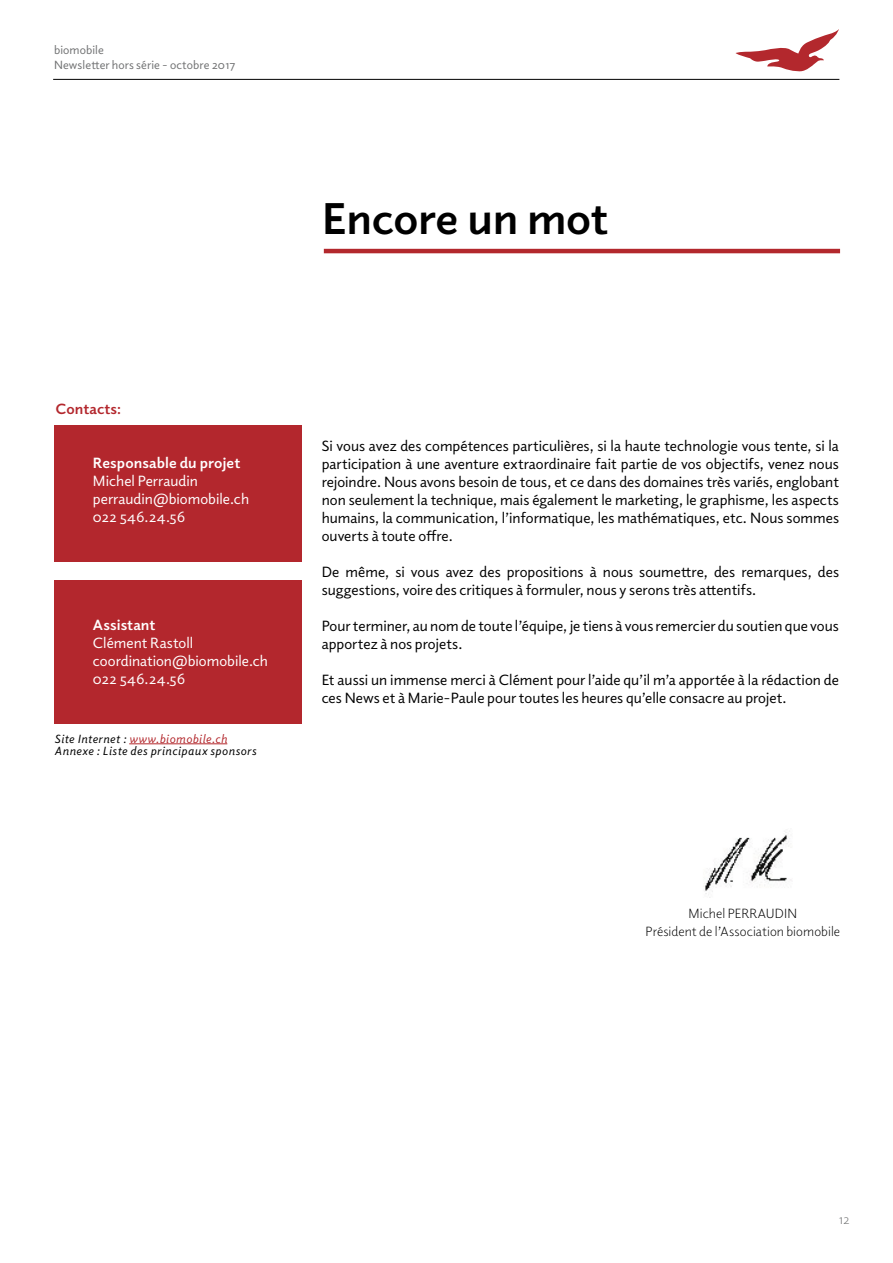
<style>
.page{position:relative;width:893px;height:1263px;background:#fff}
.page>*{position:absolute;margin:0;border:0;box-sizing:border-box;transform-origin:0 0}
.t1{font:700 45px "Elido";letter-spacing:-.01em;color:#000}
.t2{font:15px/18px "Elido";color:#000}
.t3{font:15px/18px "Elido";color:#fff}
.t4{font:700 15px "Elido";letter-spacing:.005em;color:#fff}
.t5{font:700 15px "Elido";letter-spacing:.005em;color:#b3272d}
.t6{font:300 13.5px/18px "Elido";letter-spacing:.005em;color:#000;text-align:center}
.t7{font:300 13.5px "Elido";color:#707172}
.t8{font:italic 12px/12px "Elido";letter-spacing:.045em;color:#000}
.t9{font:12px/14.4px "Elido";letter-spacing:.01em;color:#707172}
.s1{color:#b3282d}
</style>
<div class="page">
<svg style="left:735px;top:29px;width:104px;height:42px"></svg>
<hr style="left:53px;top:79px;width:786px;height:1px;background:#000">
<img style="left:704px;top:831px;width:88px;height:64px">
<hr style="left:129px;top:743px;width:98px;height:1px;background:#b3282d">
<div style="left:54px;top:425px;width:247px;height:137px;background:#b3272d"></div>
<div style="left:54px;top:580px;width:247px;height:144px;background:#b3272d"></div>
<hr style="left:324px;top:249px;width:516px;height:4px;background:#b3282d">
<p class="t9" style="left:54px;top:43px;width:183px">biomobile<br>Newsletter hors série - octobre 2017</p>
<h1 class="t1" style="left:322px;top:188px;width:287px">Encore un mot</h1>
<p class="t5" style="left:56px;top:399px;width:67px">Contacts:</p>
<p class="t4" style="left:93px;top:453px;width:149px">Responsable du projet</p>
<p class="t3" style="left:93px;top:471px;width:158px">Michel Perraudin perraudin@biomobile.ch<br>022 546.24.56</p>
<p class="t4" style="left:93px;top:615px;width:64px">Assistant</p>
<p class="t3" style="left:93px;top:633px;width:177px">Clément Rastoll coordination@biomobile.ch<br>022 546.24.56</p>
<p class="t8" style="left:55px;top:732px;width:203px">Site Internet : <span class="s1">www.biomobile.ch<br></span>Annexe : Liste des principaux sponsors</p>
<p class="t2" style="left:322px;top:436px;width:519px;text-align:justify">Si vous avez des compétences particulières, si la haute technologie vous tente, si la participation à une aventure extraordinaire fait partie de vos objectifs, venez nous rejoindre. Nous avons besoin de tous, et ce dans des domaines très variés, englobant non seulement la technique, mais également le marketing, le graphisme, les aspects humains, la communication, l’informatique, les mathématiques, etc. Nous sommes ouverts à toute offre.</p>
<p class="t2" style="left:322px;top:562px;width:519px">De même, si vous avez des propositions à nous soumettre, des remarques, des suggestions, voire des critiques à formuler, nous y serons très attentifs.</p>
<p class="t2" style="left:322px;top:616px;width:519px">Pour terminer, au nom de toute l’équipe, je tiens à vous remercier du soutien que vous apportez à nos projets.</p>
<p class="t2" style="left:322px;top:670px;width:519px">Et aussi un immense merci à Clément pour l’aide qu’il m’a apportée à la rédaction de ces News et à Marie-Paule pour toutes les heures qu’elle consacre au projet.</p>
<p class="t6" style="left:646px;top:904px;width:196px">Michel PERRAUDIN<br>Président de l’Association biomobile</p>
<p class="t7" style="left:839px;top:1211px;width:12px">12</p>
</div>
